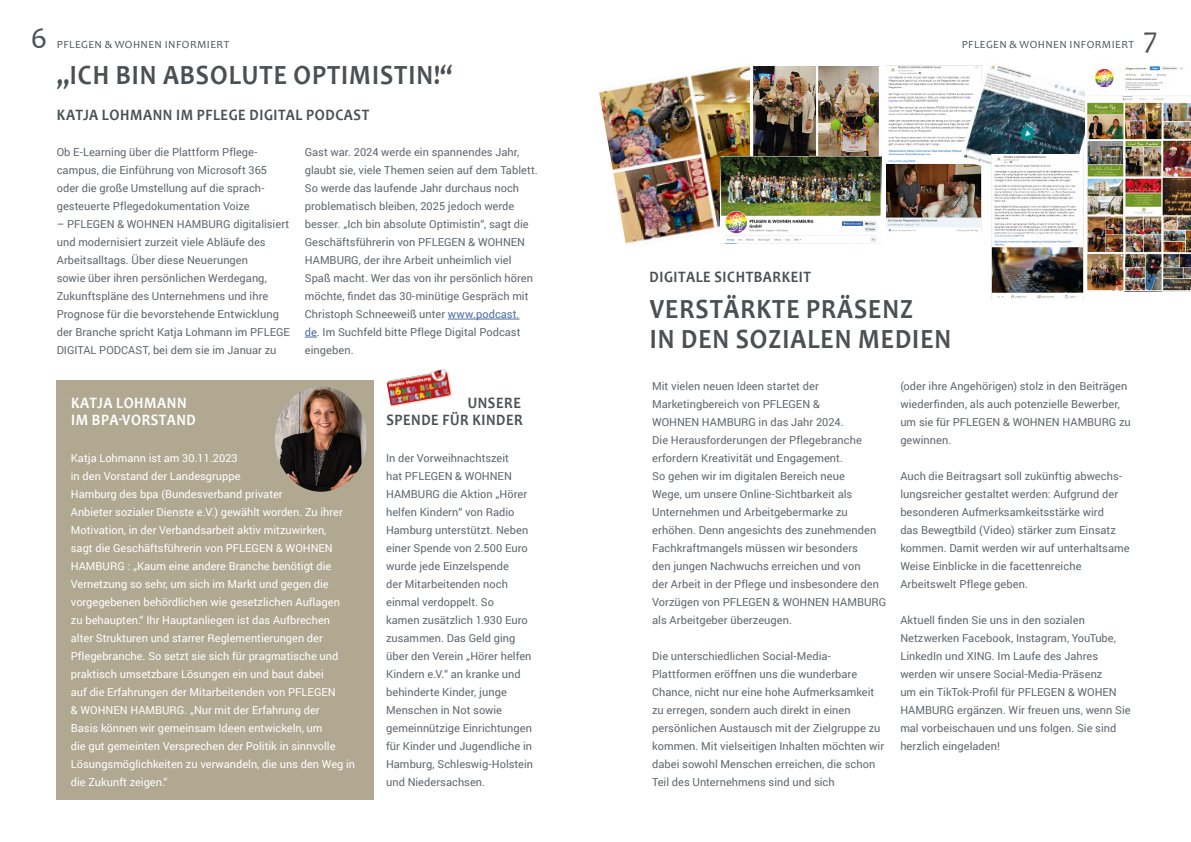
<style>
.page{position:relative;width:1191px;height:842px;background:#fff}
.page>*{position:absolute;margin:0;border:0;box-sizing:border-box;transform-origin:0 0}
.t1{font:30px "Candara";color:#4a5054}
.t2{font:700 28px/30px "Candara";letter-spacing:.04em;color:#4a5054;scale:.9 1}
.t3{font:700 16px/17px "Candara";letter-spacing:.04em;color:#4a5054;text-align:right;scale:.9 1}
.t4{font:700 16px/17px "Candara";letter-spacing:.04em;color:#fff;scale:.9 1}
.t5{font:11px/18px "Roboto";letter-spacing:.005em;color:#61676c}
.t6{font:11px/18px "Roboto";color:#fff}
.t7{font:11px "Candara";letter-spacing:.04em;color:#4a5054}
.s1{color:#4a6eaa}
</style>
<div class="page">
<div style="left:57px;top:380px;width:317px;height:419px;background:#b0a891"></div>
<img style="left:275px;top:386px;width:92px;height:106px">
<hr style="left:448px;top:319px;width:71px;height:1px;background:#4a6eaa">
<svg style="left:305px;top:337px;width:12px;height:1px"></svg>
<img style="left:599px;top:65px;width:151px;height:181px">
<img style="left:886px;top:66px;width:95px;height:166px">
<img style="left:959px;top:64px;width:126px;height:129px">
<img style="left:753px;top:66px;width:126px;height:90px">
<img style="left:991px;top:155px;width:92px;height:144px">
<img style="left:720px;top:156px;width:162px;height:88px">
<img style="left:1086px;top:66px;width:105px;height:225px">
<img style="left:386px;top:369px;width:67px;height:38px">
<h1 class="t1" style="left:31px;top:20px;width:18px">6</h1>
<p class="t7" style="left:57px;top:38px;width:174px">PFLEGEN &amp; WOHNEN INFORMIERT</p>
<p class="t7" style="left:961px;top:38px;width:174px">PFLEGEN &amp; WOHNEN INFORMIERT</p>
<h1 class="t1" style="left:1143px;top:20px;width:16px">7</h1>
<h2 class="t2" style="left:57px;top:60px;width:441px">„ICH BIN ABSOLUTE OPTIMISTIN!“</h2>
<h3 class="t3" style="left:57px;top:106px;width:348px">KATJA LOHMANN IM PFLEGE DIGITAL PODCAST</h3>
<p class="t5" style="left:57px;top:143px;width:212px">Ob E-Learning über die Plattform Pflege&shy;campus, die Einführung von Microsoft 365 oder die große Umstellung auf die sprach&shy;gesteuerte Pflegedokumentation Voize</p>
<p class="t5" style="left:57px;top:215px;width:235px">– PFLEGEN &amp; WOHNEN HAMBURG digitalisiert und modernisiert zurzeit viele Abläufe des Arbeitsalltags. Über diese Neuerungen<br>sowie über ihren persönlichen Werdegang, Zukunftspläne des Unternehmens und ihre Prognose für die bevorstehende Entwicklung der Branche spricht Katja Lohmann im PFLEGE DIGITAL PODCAST, bei dem sie im Januar zu</p>
<p class="t5" style="left:305px;top:143px;width:234px">Gast war. 2024 werde ein spannendes Jahr, glaubt sie, viele Themen seien auf dem Tablett.<br>So werde das laufende Jahr durchaus noch problematisch bleiben, 2025 jedoch werde besser. „Ich bin absolute Optimistin“, sagt die Geschäftsführerin von PFLEGEN &amp; WOHNEN HAMBURG, der ihre Arbeit unheimlich viel Spaß macht. Wer das von ihr persönlich hören möchte, findet das 30-minütige Gespräch mit Christoph Schneeweiß unter <span class="s1">www.podcast.<br>de</span>. Im Suchfeld bitte Pflege Digital Podcast eingeben.</p>
<h3 class="t4" style="left:71px;top:394px;width:140px">KATJA LOHMANN<br>IM BPA-VORSTAND</h3>
<p class="t6" style="left:71px;top:449px;width:286px">Katja Lohmann ist am 30.11.2023<br>in den Vorstand der Landesgruppe<br>Hamburg des bpa (Bundesverband privater<br>Anbieter sozialer Dienste e.V.) gewählt worden. Zu ihrer Motivation, in der Verbandsarbeit aktiv mitzuwirken,<br>sagt die Geschäftsführerin von PFLEGEN &amp; WOHNEN HAMBURG : „Kaum eine andere Branche benötigt die Vernetzung so sehr, um sich im Markt und gegen die vorgegebenen behördlichen wie gesetzlichen Auflagen<br>zu behaupten.“ Ihr Hauptanliegen ist das Aufbrechen<br>alter Strukturen und starrer Reglementierungen der Pflegebranche. So setzt sie sich für pragmatische und praktisch umsetzbare Lösungen ein und baut dabei<br>auf die Erfahrungen der Mitarbeitenden von PFLEGEN<br>&amp; WOHNEN HAMBURG. „Nur mit der Erfahrung der<br>Basis können wir gemeinsam Ideen entwickeln, um<br>die gut gemeinten Versprechen der Politik in sinnvolle Lösungsmöglichkeiten zu verwandeln, die uns den Weg in die Zukunft zeigen.“</p>
<h3 class="t3" style="left:386px;top:394px;width:153px">UNSERE<br>SPENDE FÜR KINDER</h3>
<p class="t5" style="left:386px;top:449px;width:149px">In der Vorweihnachtszeit<br>hat PFLEGEN &amp; WOHNEN<br>HAMBURG die Aktion „Hörer helfen Kindern“ von Radio<br>Hamburg unterstützt. Neben einer Spende von 2.500 Euro wurde jede Einzelspende<br>der Mitarbeitenden noch einmal verdoppelt. So<br>kamen zusätzlich 1.930 Euro zusammen. Das Geld ging über den Verein „Hörer helfen<br>Kindern e.V.“ an kranke und behinderte Kinder, junge<br>Menschen in Not sowie gemeinnützige Einrichtungen für Kinder und Jugendliche in<br>Hamburg, Schleswig-Holstein und Niedersachsen.</p>
<h3 class="t3" style="left:649px;top:268px;width:181px">DIGITALE SICHTBARKEIT</h3>
<h2 class="t2" style="left:650px;top:294px;width:336px">VERSTÄRKTE PRÄSENZ<br>IN DEN SOZIALEN MEDIEN</h2>
<p class="t5" style="left:652px;top:377px;width:235px">Mit vielen neuen Ideen startet der Marketingbereich von PFLEGEN &amp;<br>WOHNEN HAMBURG in das Jahr 2024.<br>Die Herausforderungen der Pflegebranche erfordern Kreativität und Engagement.<br>So gehen wir im digitalen Bereich neue<br>Wege, um unsere Online-Sichtbarkeit als Unternehmen und Arbeitgebermarke zu erhöhen. Denn angesichts des zunehmenden Fachkraftmangels müssen wir besonders<br>den jungen Nachwuchs erreichen und von<br>der Arbeit in der Pflege und insbesondere den Vorzügen von PFLEGEN &amp; WOHNEN HAMBURG als Arbeitgeber überzeugen.</p>
<p class="t5" style="left:652px;top:647px;width:233px">Die unterschiedlichen Social-Media-Plattformen eröffnen uns die wunderbare Chance, nicht nur eine hohe Aufmerksamkeit zu erregen, sondern auch direkt in einen persönlichen Austausch mit der Zielgruppe zu kommen. Mit vielseitigen Inhalten möchten wir dabei sowohl Menschen erreichen, die schon Teil des Unternehmens sind und sich</p>
<p class="t5" style="left:900px;top:377px;width:232px">(oder ihre Angehörigen) stolz in den Beiträgen wiederfinden, als auch potenzielle Bewerber, um sie für PFLEGEN &amp; WOHNEN HAMBURG zu gewinnen.</p>
<p class="t5" style="left:900px;top:467px;width:231px">Auch die Beitragsart soll zukünftig abwechs&shy;lungsreicher gestaltet werden: Aufgrund der besonderen Aufmerksamkeitsstärke wird<br>das Bewegtbild (Video) stärker zum Einsatz kommen. Damit werden wir auf unterhaltsame Weise Einblicke in die facettenreiche Arbeitswelt Pflege geben.</p>
<p class="t5" style="left:900px;top:611px;width:232px">Aktuell finden Sie uns in den sozialen Netzwerken Facebook, Instagram, YouTube, LinkedIn und XING. Im Laufe des Jahres werden wir unsere Social-Media-Präsenz<br>um ein TikTok-Profil für PFLEGEN &amp; WOHEN HAMBURG ergänzen. Wir freuen uns, wenn Sie mal vorbeischauen und uns folgen. Sie sind herzlich eingeladen!</p>
</div>
